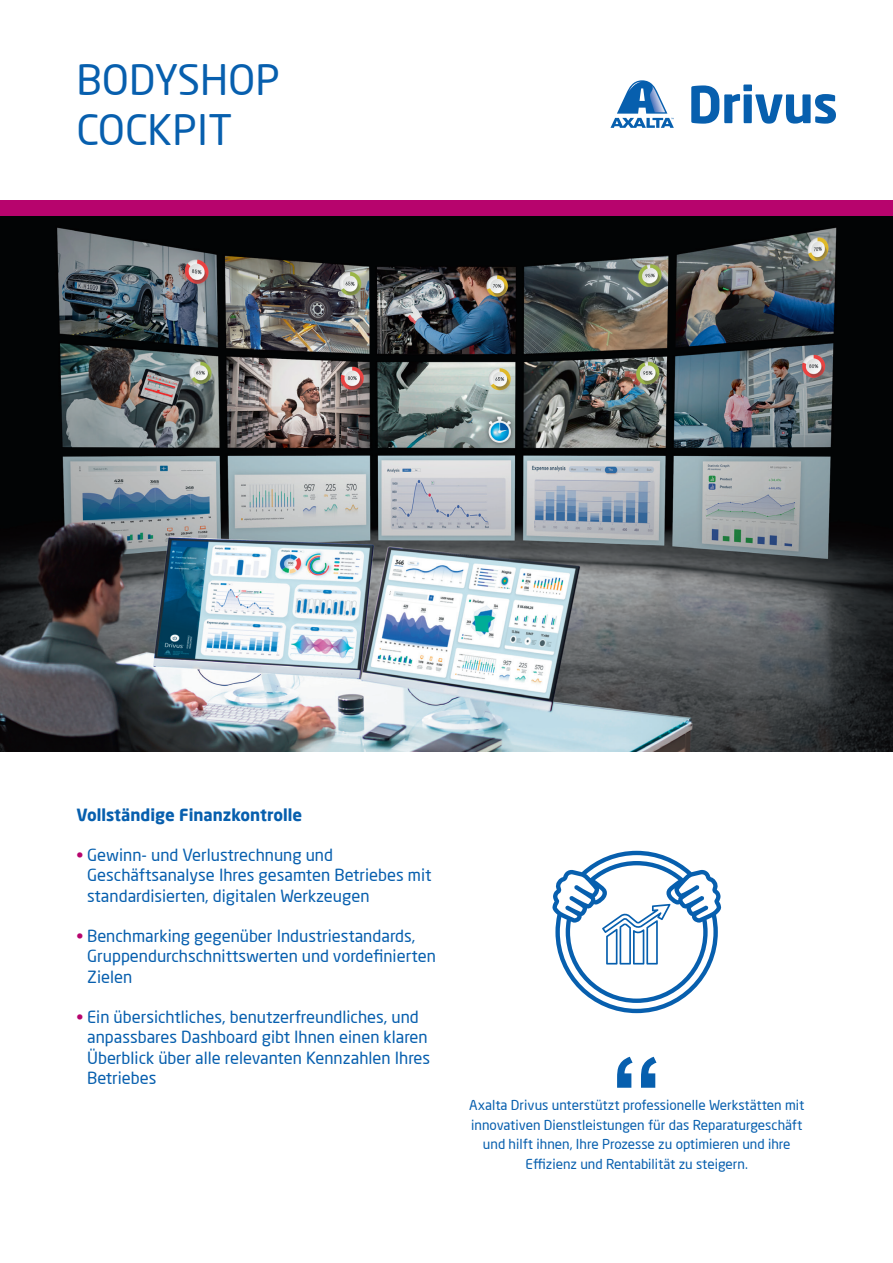
<style>
.page{position:relative;width:893px;height:1263px;background:#fff}
.page>*{position:absolute;margin:0;border:0;box-sizing:border-box;transform-origin:0 0}
.t1{font:41.25px/49.5px "Neo Sans Pro";color:#075fae}
.t2{font:16.5px/20.2px "Neo Sans Pro";color:#075fae}
.t3{font:700 16.5px "Neo Sans Pro";color:#075fae}
.t4{font:13.5px/19.5px "Neo Sans Pro";color:#075fae;text-align:center}
.s1{color:#b7046d}
</style>
<div class="page">
<img style="left:0;top:216px;width:893px;height:536px">
<div style="left:0;top:200px;width:893px;height:16px;background:#b7046d"></div>
<svg style="left:617px;top:1057px;width:39px;height:31px"></svg>
<svg style="left:552px;top:851px;width:169px;height:162px"></svg>
<svg style="left:610px;top:80px;width:64px;height:48px"></svg>
<svg style="left:691px;top:85px;width:145px;height:39px"></svg>
<h1 class="t1" style="left:77px;top:55px;width:205px">BODYSHOP<br>COCKPIT</h1>
<p class="t3" style="left:77px;top:804px;width:227px">Vollständige Finanzkontrolle</p>
<p class="t2" style="left:87px;top:845px;width:346px;text-indent:-11px"><span class="s1">•</span> Gewinn- und Verlustrechnung und<br>Geschäftsanalyse Ihres gesamten Betriebes mit standardisierten, digitalen Werkzeugen</p>
<p class="t2" style="left:87px;top:926px;width:350px;text-indent:-11px"><span class="s1">•</span> Benchmarking gegenüber Industriestandards,<br>Gruppendurchschnittswerten und vordefinierten<br>Zielen</p>
<p class="t2" style="left:87px;top:1007px;width:345px;text-indent:-11px"><span class="s1">•</span> Ein übersichtliches, benutzerfreundliches, und anpassbares Dashboard gibt Ihnen einen klaren Überblick über alle relevanten Kennzahlen Ihres Betriebes</p>
<p class="t4" style="left:469px;top:1095px;width:337px">Axalta Drivus unterstützt professionelle Werkstätten mit innovativen Dienstleistungen für das Reparaturgeschäft und hilft ihnen, Ihre Prozesse zu optimieren und ihre Effizienz und Rentabilität zu steigern.</p>
</div>
